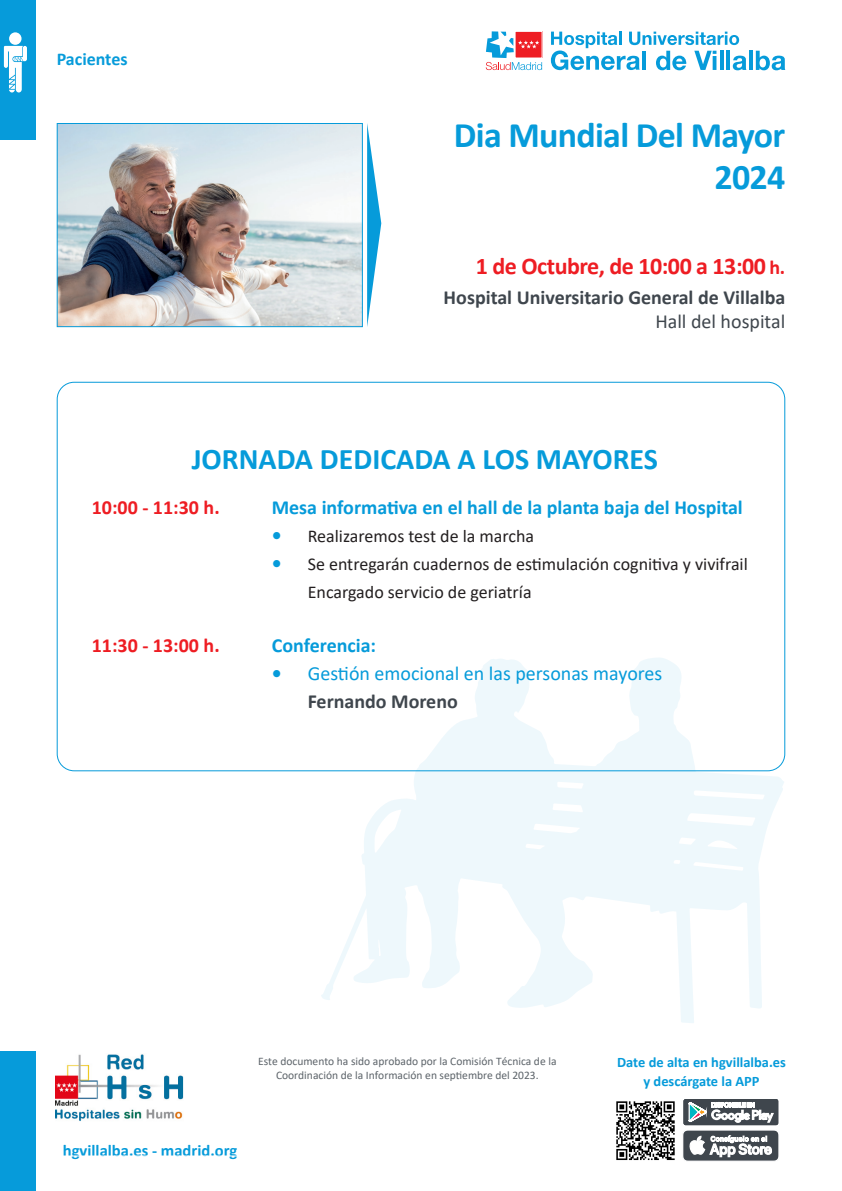
<style>
.page{position:relative;width:842px;height:1191px;background:#fff}
.page>*{position:absolute;margin:0;border:0;box-sizing:border-box;transform-origin:0 0}
.t1{font:700 36px "Calibri";letter-spacing:-.02em;color:#069bda}
.t2{font:700 30px "Calibri";color:#069bda}
.t3{font:700 24px "Calibri";letter-spacing:-.02em;color:#ee1d23}
.t4{font:700 20px "Calibri";color:#069bda}
.t5{font:700 20px "Calibri";color:#3f464d}
.t6{font:20px "Calibri";color:#069bda}
.t7{font:700 20px "Calibri";color:#ee1d23}
.t8{font:20px "Calibri";color:#3f464d}
.t9{font:18px "Calibri";color:#231f20}
.t10{font:700 18px "Calibri";color:#069bda}
.t11{font:700 16.6px "Calibri";color:#069bda}
.t12{font:700 14.5px "Calibri";color:#069bda}
.t13{font:11.5px/14.4px "Calibri";color:#5c6369;text-align:center}
.s1{font-size:20px}
.s2{font-weight:700;font-size:20px;color:#069bda}
.s3{font-weight:700}
</style>
<div class="page">
<img style="left:59px;top:125px;width:302px;height:200px">
<div style="left:57px;top:123px;width:306px;height:204px;border:1px solid #069bda"></div>
<svg style="left:367px;top:123px;width:14px;height:204px"></svg>
<svg style="left:321px;top:658px;width:463px;height:365px"></svg>
<img style="left:55px;top:1054px;width:129px;height:67px">
<div style="left:0;top:0;width:36px;height:139px;background:#069bda"></div>
<div style="left:0;top:1051px;width:36px;height:140px;background:#069bda"></div>
<div style="left:9px;top:32px;width:13px;height:13px;background:#fff;border-radius:50%"></div>
<svg style="left:4px;top:46px;width:23px;height:46px"></svg>
<svg style="left:486px;top:31px;width:56px;height:39px"></svg>
<hr style="left:749px;top:51px;width:4px;height:19px;background:#069bda">
<svg style="left:756px;top:51px;width:29px;height:19px"></svg>
<svg style="left:551px;top:32px;width:195px;height:38px"></svg>
<img style="left:616px;top:1101px;width:59px;height:60px">
<svg style="left:683px;top:1099px;width:96px;height:62px"></svg>
<p class="t10" style="left:57px;top:46px;width:72px">Pacientes</p>
<p class="t1" style="left:454px;top:110px;width:333px">Dia Mundial Del Mayor</p>
<p class="t1" style="left:714px;top:152px;width:72px">2024</p>
<p class="t3" style="left:476px;top:249px;width:311px">1 de Octubre, de 10:00 a 13:00 <span class="s1">h.</span></p>
<p class="t5" style="left:444px;top:283px;width:343px">Hospital Universitario General de Villalba</p>
<p class="t8" style="left:655px;top:307px;width:131px">Hall del hospital</p>
<p class="t2" style="left:192px;top:438px;width:468px">JORNADA DEDICADA A LOS MAYORES</p>
<p class="t7" style="left:92px;top:493px;width:129px">10:00 - 11:30 h.</p>
<p class="t4" style="left:272px;top:493px;width:473px">Mesa informativa en el hall de la planta baja del Hospital</p>
<p class="t9" style="left:272px;top:523px;width:264px"><span class="s2">•</span> Realizaremos test de la marcha</p>
<p class="t9" style="left:272px;top:551px;width:478px"><span class="s2">•</span> Se entregarán cuadernos de estimulación cognitiva y vivifrail</p>
<p class="t9" style="left:308px;top:579px;width:225px">Encargado servicio de geriatría</p>
<p class="t7" style="left:92px;top:631px;width:129px">11:30 - 13:00 h.</p>
<p class="t4" style="left:272px;top:631px;width:106px">Conferencia:</p>
<p class="t6" style="left:272px;top:659px;width:392px"><span class="s3">•</span> Gestión emocional en las personas mayores</p>
<p class="t5" style="left:308px;top:687px;width:152px">Fernando Moreno</p>
<p class="t13" style="left:258px;top:1053px;width:300px">Este documento ha sido aprobado por la Comisión Técnica de la<br>Coordinación de la Información en septiembre del 2023.</p>
<p class="t11" style="left:63px;top:1138px;width:176px">hgvillalba.es - madrid.org</p>
<p class="t12" style="left:617px;top:1052px;width:170px">Date de alta en hgvillalba.es</p>
<p class="t12" style="left:643px;top:1070px;width:118px">y descárgate la APP</p>
</div>
